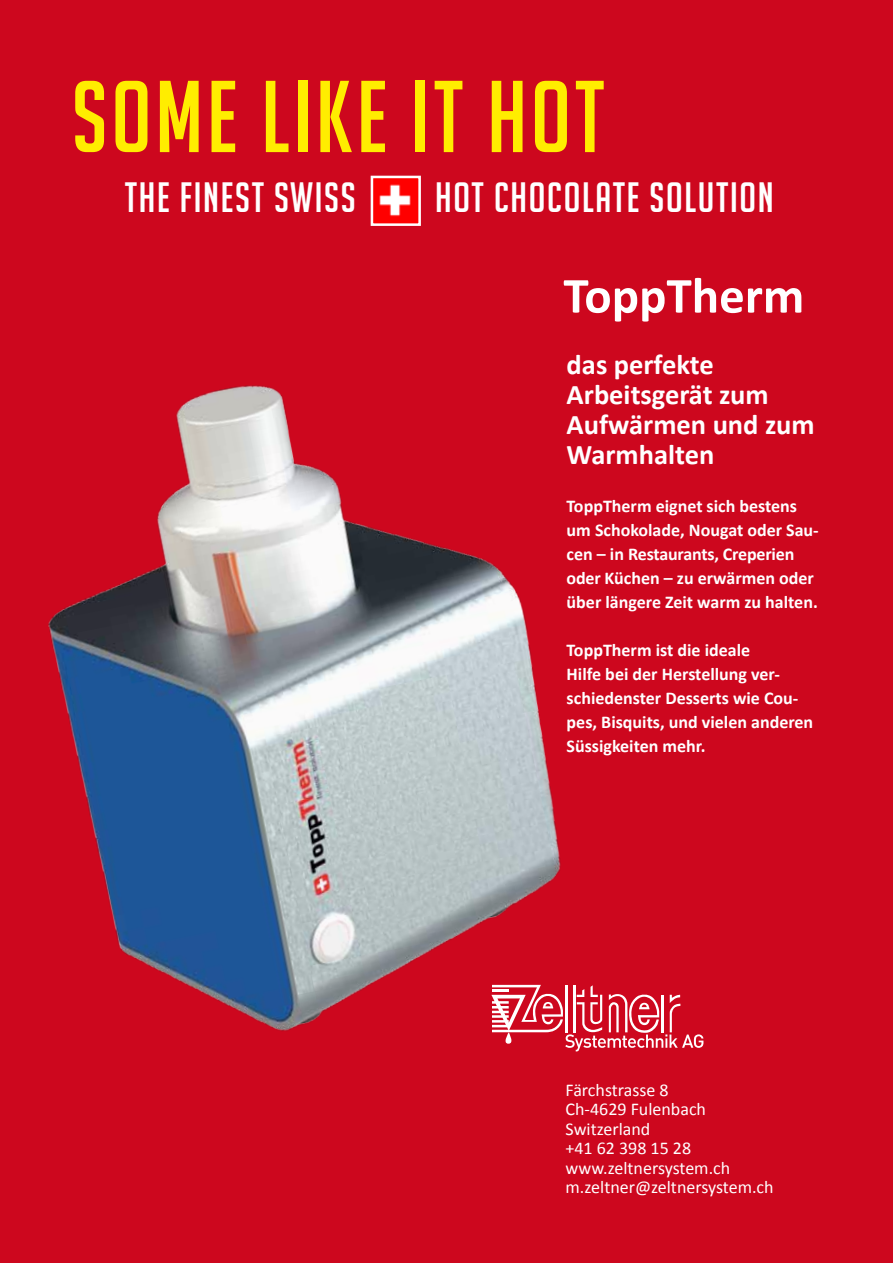
<style>
.page{position:relative;width:893px;height:1263px;background:#cd071e}
.page>*{position:absolute;margin:0;border:0;box-sizing:border-box;transform-origin:0 0}
.t1{font:99.3px "Big Noodle Titling";letter-spacing:.04em;color:#ffed00}
.t2{font:700 51px "Calibri";color:#fff}
.t3{font:41.4px "Big Noodle Titling";letter-spacing:.04em;color:#fff}
.t4{font:700 28.5px/30px "Calibri";color:#fff}
.t5{font:700 18px/24px "Calibri";color:#fff}
.t6{font:18px/19.5px "Calibri";color:#fff}
</style>
<div class="page">
<img style="left:48px;top:385px;width:530px;height:667px">
<img style="left:375px;top:180px;width:42px;height:42px">
<div style="left:371px;top:176px;width:50px;height:50px;border:3px solid #fff"></div>
<svg style="left:491px;top:985px;width:212px;height:66px"></svg>
<hr style="left:661px;top:995px;width:2px;height:37px;background:#fff">
<h1 class="t1" style="left:72px;top:63px;width:534px">SOME LIKE IT HOT</h1>
<h3 class="t3" style="left:125px;top:175px;width:232px">THE FINEST SWISS</h3>
<h3 class="t3" style="left:435px;top:175px;width:340px">HOT CHOCOLATE SOLUTION</h3>
<h2 class="t2" style="left:563px;top:264px;width:242px">ToppTherm</h2>
<h3 class="t4" style="left:567px;top:348px;width:250px">das perfekte<br>Arbeitsgerät zum<br>Aufwärmen und zum<br>Warmhalten</h3>
<p class="t5" style="left:567px;top:493px;width:254px">ToppTherm eignet sich bestens um Schokolade, Nougat oder Sau&shy;cen – in Restaurants, Creperien oder Küchen – zu erwärmen oder über längere Zeit warm zu halten.</p>
<p class="t5" style="left:567px;top:637px;width:248px">ToppTherm ist die ideale<br>Hilfe bei der Herstellung ver&shy;schiedenster Desserts wie Cou&shy;pes, Bisquits, und vielen anderen<br>Süssigkeiten mehr.</p>
<p class="t6" style="left:566px;top:1079px;width:210px">Färchstrasse 8<br>Ch-4629 Fulenbach<br>Switzerland<br>+41 62 398 15 28 www.zeltnersystem.ch m.zeltner@zeltnersystem.ch</p>
</div>
